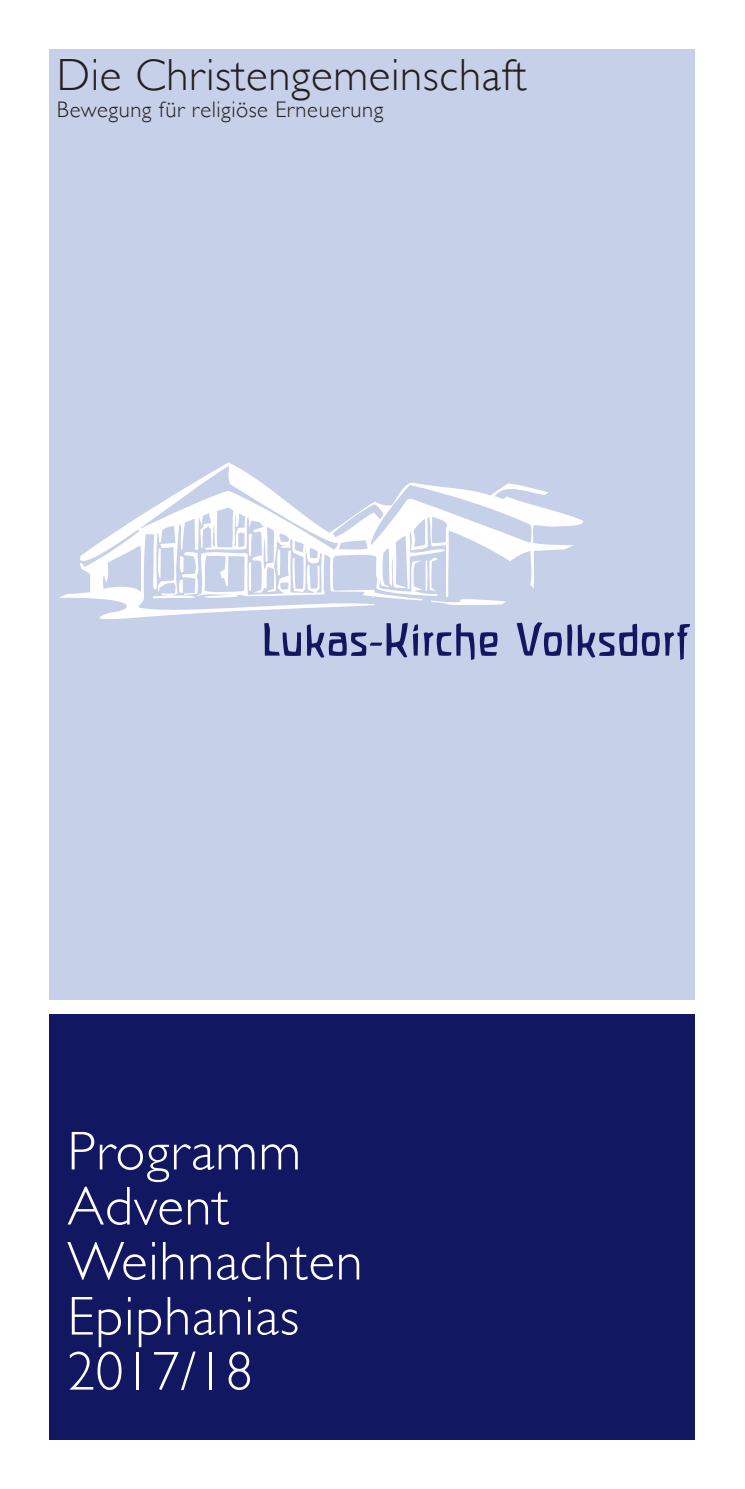
<style>
.page{position:relative;width:745px;height:1489px;background:#fff}
.page>*{position:absolute;margin:0;border:0;box-sizing:border-box;transform-origin:0 0}
.Seitentitel{font:300 55px "Gill Sans";letter-spacing:.015em;color:#fff}
.Seitentitel-2{font:300 45px "Gill Sans";letter-spacing:.015em;color:#231f20}
.Grundschrift{font:300 22.5px "Gill Sans";letter-spacing:.025em;color:#231f20}
</style>
<div class="page">
<div style="left:50px;top:50px;width:644px;height:949px;background:#c7d0e9"></div>
<div style="left:50px;top:1013px;width:644px;height:426px;background:#121761"></div>
<svg style="left:59px;top:462px;width:524px;height:157px"></svg>
<svg style="left:264px;top:623px;width:233px;height:37px"></svg>
<svg style="left:516px;top:622px;width:45px;height:34px"></svg>
<svg style="left:567px;top:623px;width:122px;height:37px"></svg>
<p class="Seitentitel-2" style="left:57px;top:39px;width:471px">Die Christengemeinschaft</p>
<p class="Grundschrift" style="left:57px;top:91px;width:328px">Bewegung für religiöse Erneuerung</p>
<p class="Seitentitel" style="left:67px;top:1107px;width:235px">Programm</p>
<p class="Seitentitel" style="left:67px;top:1162px;width:163px">Advent</p>
<p class="Seitentitel" style="left:67px;top:1217px;width:296px">Weihnachten</p>
<p class="Seitentitel" style="left:67px;top:1272px;width:233px">Epiphanias</p>
<p class="Seitentitel" style="left:67px;top:1327px;width:187px">2017/18</p>
</div>
